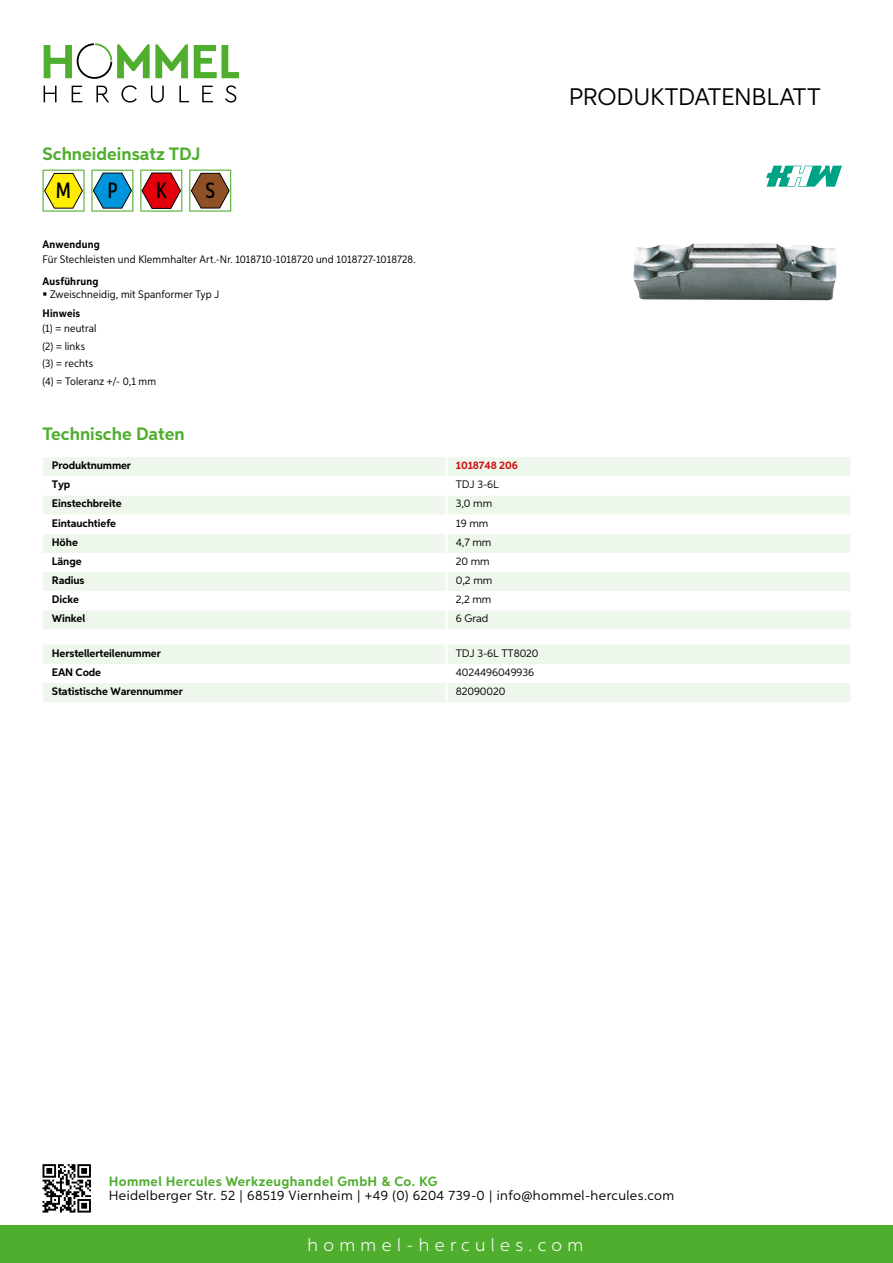
<style>
.page{position:relative;width:893px;height:1263px;background:#fff}
.page>*{position:absolute;margin:0;border:0;box-sizing:border-box;transform-origin:0 0}
.t1{font:24px "Aspira";letter-spacing:-.01em;color:#000}
.t2{font:500 22.2px "Aspira XX Nar";color:#000}
.t3{font:700 18px "Aspira";color:#50ae2f}
.t4{font:300 18px "Aspira";letter-spacing:.3em;color:#fff}
.t5{font:13.5px "Aspira";letter-spacing:.03em;color:#000}
.t6{font:700 13.5px "Aspira";letter-spacing:.03em;color:#50ae2f}
.t7{font:10.95px/17.5px "Aspira Nar";letter-spacing:.015em;color:#000}
.t8{font:700 10.95px "Aspira";letter-spacing:-.01em;color:#000}
.t9{font:10.95px "Aspira";letter-spacing:-.01em;color:#000}
.t10{font:700 10.95px "Aspira Nar";letter-spacing:.02em;color:#000}
.t11{font:700 10.95px "Aspira";letter-spacing:-.01em;color:#cd1013}
</style>
<div class="page">
<div style="left:0;top:1226px;width:893px;height:37px;background:#50ae2f"></div>
<svg style="left:43px;top:1164px;width:48px;height:48px"></svg>
<svg style="left:194px;top:45px;width:45px;height:33px"></svg>
<svg style="left:44px;top:43px;width:144px;height:36px"></svg>
<svg style="left:44px;top:86px;width:13px;height:16px"></svg>
<svg style="left:72px;top:86px;width:10px;height:16px"></svg>
<svg style="left:96px;top:86px;width:13px;height:16px"></svg>
<svg style="left:121px;top:85px;width:16px;height:18px"></svg>
<svg style="left:151px;top:86px;width:13px;height:17px"></svg>
<svg style="left:179px;top:86px;width:10px;height:16px"></svg>
<svg style="left:202px;top:86px;width:11px;height:16px"></svg>
<svg style="left:225px;top:85px;width:11px;height:18px"></svg>
<div style="left:43px;top:457px;width:807px;height:172px;background:#eef7eb"></div>
<svg style="left:43px;top:476px;width:807px;height:134px"></svg>
<hr style="left:445px;top:457px;width:3px;height:19px;background:#fff">
<hr style="left:445px;top:476px;width:3px;height:19px;background:#fff">
<hr style="left:445px;top:495px;width:3px;height:20px;background:#fff">
<hr style="left:445px;top:515px;width:3px;height:19px;background:#fff">
<hr style="left:445px;top:534px;width:3px;height:19px;background:#fff">
<hr style="left:445px;top:553px;width:3px;height:19px;background:#fff">
<hr style="left:445px;top:572px;width:3px;height:19px;background:#fff">
<hr style="left:445px;top:591px;width:3px;height:19px;background:#fff">
<hr style="left:445px;top:610px;width:3px;height:19px;background:#fff">
<svg style="left:43px;top:645px;width:807px;height:57px"></svg>
<hr style="left:445px;top:683px;width:3px;height:19px;background:#fff">
<svg style="left:43px;top:170px;width:42px;height:42px"></svg>
<svg style="left:91px;top:170px;width:42px;height:42px"></svg>
<svg style="left:140px;top:170px;width:42px;height:42px"></svg>
<svg style="left:189px;top:170px;width:42px;height:42px"></svg>
<img style="left:633px;top:243px;width:203px;height:58px">
<svg style="left:766px;top:166px;width:76px;height:21px"></svg>
<h3 class="t3" style="left:43px;top:142px;width:160px">Schneideinsatz TDJ</h3>
<h2 class="t2" style="left:56px;top:177px;width:17px">M</h2>
<h2 class="t2" style="left:108px;top:177px;width:12px">P</h2>
<h2 class="t2" style="left:156px;top:177px;width:12px">K</h2>
<h2 class="t2" style="left:205px;top:177px;width:11px">S</h2>
<p class="t10" style="left:43px;top:237px;width:59px">Anwendung</p>
<p class="t7" style="left:43px;top:250px;width:375px">Für Stechleisten und Klemmhalter Art.-Nr. 1018710-1018720 und 1018727-1018728.</p>
<p class="t10" style="left:43px;top:274px;width:58px">Ausführung</p>
<p class="t7" style="left:50px;top:285px;width:171px">Zweischneidig, mit Spanformer Typ J</p>
<p class="t10" style="left:43px;top:306px;width:39px">Hinweis</p>
<p class="t7" style="left:43px;top:319px;width:115px">(1) = neutral<br>(2) = links<br>(3) = rechts<br>(4) = Toleranz +/- 0,1 mm</p>
<h3 class="t3" style="left:43px;top:423px;width:144px">Technische Daten</h3>
<p class="t8" style="left:52px;top:459px;width:81px">Produktnummer</p>
<p class="t11" style="left:456px;top:459px;width:63px">1018748 206</p>
<p class="t8" style="left:52px;top:478px;width:20px">Typ</p>
<p class="t9" style="left:456px;top:478px;width:43px">TDJ 3-6L</p>
<p class="t8" style="left:52px;top:497px;width:71px">Einstechbreite</p>
<p class="t9" style="left:456px;top:497px;width:38px">3,0 mm</p>
<p class="t8" style="left:52px;top:516px;width:66px">Eintauchtiefe</p>
<p class="t9" style="left:456px;top:516px;width:34px">19 mm</p>
<p class="t8" style="left:52px;top:535px;width:28px">Höhe</p>
<p class="t9" style="left:456px;top:535px;width:37px">4,7 mm</p>
<p class="t8" style="left:52px;top:554px;width:31px">Länge</p>
<p class="t9" style="left:456px;top:554px;width:35px">20 mm</p>
<p class="t8" style="left:52px;top:573px;width:34px">Radius</p>
<p class="t9" style="left:456px;top:573px;width:38px">0,2 mm</p>
<p class="t8" style="left:52px;top:592px;width:29px">Dicke</p>
<p class="t9" style="left:456px;top:593px;width:37px">2,2 mm</p>
<p class="t8" style="left:52px;top:612px;width:35px">Winkel</p>
<p class="t9" style="left:456px;top:612px;width:34px">6 Grad</p>
<p class="t8" style="left:52px;top:646px;width:111px">Herstellerteilenummer</p>
<p class="t9" style="left:456px;top:646px;width:84px">TDJ 3-6L TT8020</p>
<p class="t8" style="left:52px;top:665px;width:51px">EAN Code</p>
<p class="t9" style="left:456px;top:665px;width:80px">4024496049936</p>
<p class="t8" style="left:52px;top:684px;width:132px">Statistische Warennummer</p>
<p class="t9" style="left:456px;top:685px;width:51px">82090020</p>
<h1 class="t1" style="left:569px;top:82px;width:253px">Produktdatenblatt</h1>
<p class="t6" style="left:109px;top:1172px;width:330px">Hommel Hercules Werkzeughandel GmbH &amp; Co. KG</p>
<p class="t5" style="left:109px;top:1187px;width:567px">Heidelberger Str. 52 | 68519 Viernheim | +49 (0) 6204 739-0 | info@hommel-hercules.com</p>
<h3 class="t4" style="left:307px;top:1234px;width:277px">hommel-hercules.com</h3>
</div>
